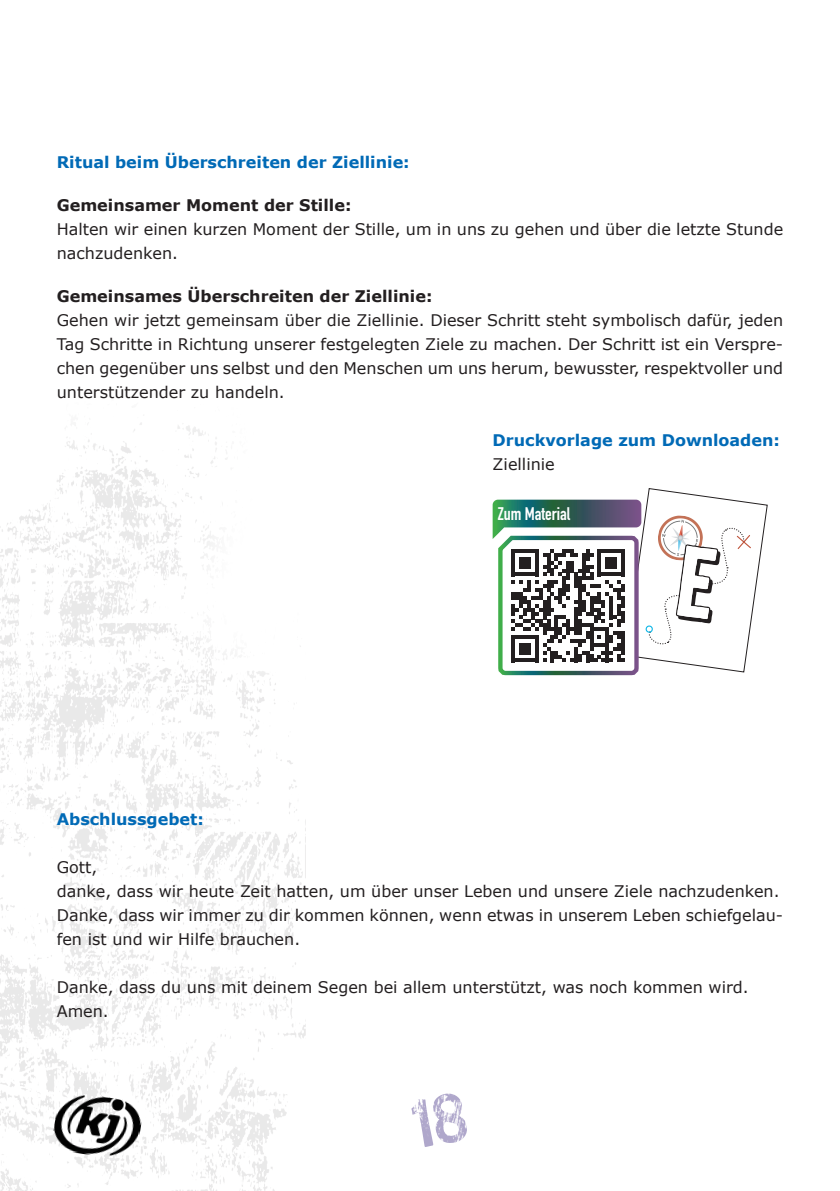
<style>
.page{position:relative;width:840px;height:1191px;background:#fff}
.page>*{position:absolute;margin:0;border:0;box-sizing:border-box;transform-origin:0 0}
.t1{font:18px "DIN Engschrift LT Pro";color:#fff}
.t2{font:16px/24px "Verdana";color:#231f20}
.t3{font:700 16px "Verdana";color:#016ab6}
.t4{font:700 16px "Verdana";color:#231f20}
</style>
<div class="page">
<img style="left:0;top:423px;width:306px;height:768px">
<img style="left:51px;top:1089px;width:93px;height:73px">
<svg style="left:492px;top:488px;width:275px;height:188px"></svg>
<p class="t3" style="left:57px;top:150px;width:354px">Ritual beim Überschreiten der Ziellinie:</p>
<p class="t4" style="left:57px;top:194px;width:296px">Gemeinsamer Moment der Stille:</p>
<p class="t2" style="left:57px;top:217px;width:727px">Halten wir einen kurzen Moment der Stille, um in uns zu gehen und über die letzte Stunde nachzudenken.</p>
<p class="t4" style="left:57px;top:285px;width:377px">Gemeinsames Überschreiten der Ziellinie:</p>
<p class="t2" style="left:57px;top:308px;width:727px;text-align:justify">Gehen wir jetzt gemeinsam über die Ziellinie. Dieser Schritt steht symbolisch dafür, jeden Tag Schritte in Richtung unserer festgelegten Ziele zu machen. Der Schritt ist ein Verspre&shy;chen gegenüber uns selbst und den Menschen um uns herum, bewusster, respektvoller und unterstützender zu handeln.</p>
<p class="t3" style="left:492px;top:429px;width:289px">Druckvorlage zum Downloaden:</p>
<p class="t2" style="left:492px;top:452px;width:64px">Ziellinie</p>
<p class="t1" style="left:497px;top:503px;width:74px">Zum Material</p>
<p class="t3" style="left:57px;top:808px;width:149px">Abschlussgebet:</p>
<p class="t2" style="left:57px;top:855px;width:727px">Gott,<br>danke, dass wir heute Zeit hatten, um über unser Leben und unsere Ziele nachzudenken.<br>Danke, dass wir immer zu dir kommen können, wenn etwas in unserem Leben schiefgelau&shy;fen ist und wir Hilfe brauchen.</p>
<p class="t2" style="left:57px;top:975px;width:693px">Danke, dass du uns mit deinem Segen bei allem unterstützt, was noch kommen wird.<br>Amen.</p>
</div>
